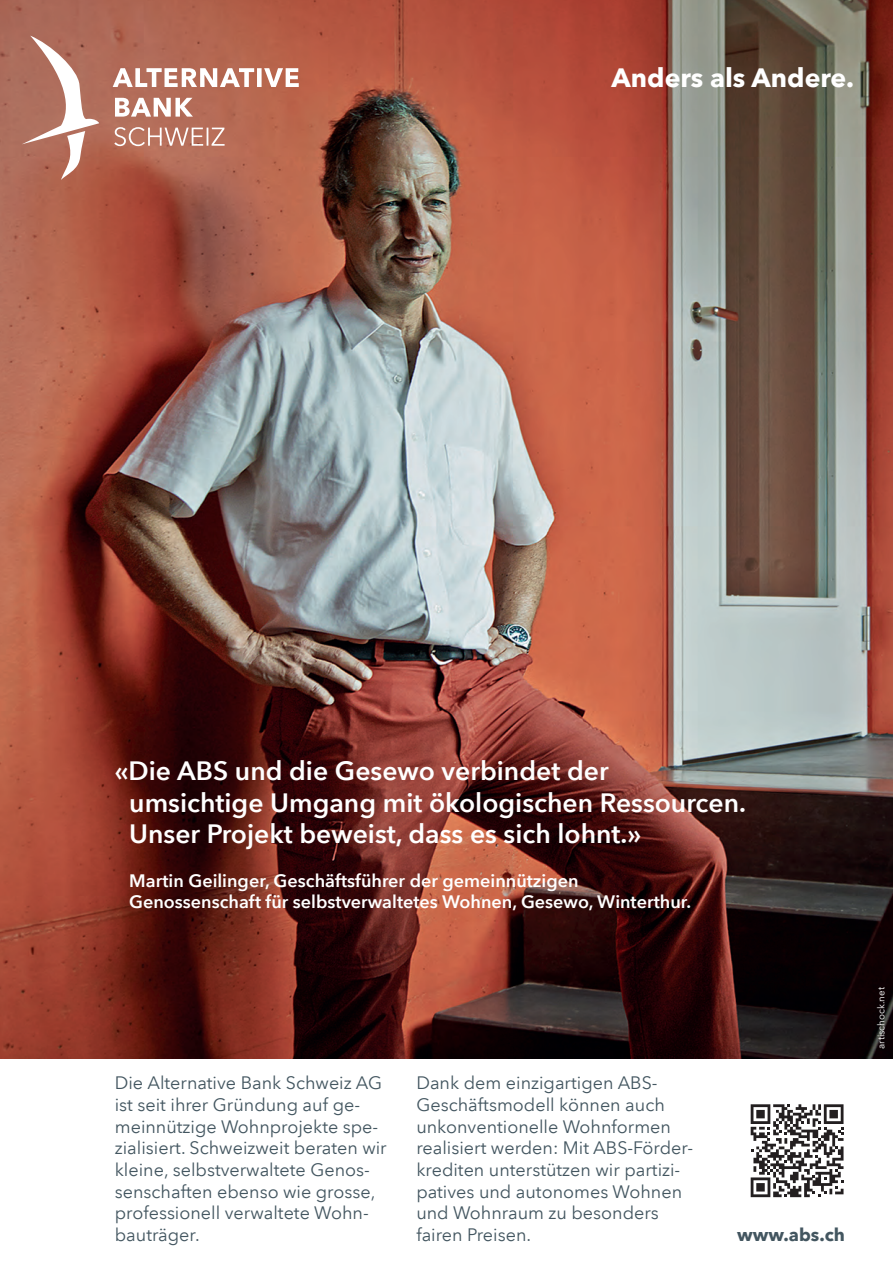
<style>
.page{position:relative;width:893px;height:1263px;background:#fff}
.page>*{position:absolute;margin:0;border:0;box-sizing:border-box;transform-origin:0 0}
.t1{font:600 26.55px/31.8px "Avenir Next LT Com";color:#fff}
.t2{font:700 26.55px "Avenir Next LT Com";color:#fff}
.t3{font:18px/21.6px "Avenir Next LT Com";color:#435660}
.t4{font:600 18px/21.6px "Avenir Next LT Com";color:#fff}
.t5{font:700 18px "Avenir Next LT Com";color:#435660}
.t6{font:9.75px "Avenir Next LT Com";color:#fff}
</style>
<div class="page">
<img style="left:0;top:0;width:893px;height:1058px">
<svg style="left:22px;top:36px;width:77px;height:144px"></svg>
<svg style="left:114px;top:127px;width:111px;height:19px;background:#c99484"></svg>
<svg style="left:115px;top:98px;width:78px;height:19px"></svg>
<svg style="left:113px;top:68px;width:186px;height:19px"></svg>
<svg style="left:751px;top:1104px;width:92px;height:93px"></svg>
<h1 class="t2" style="left:612px;top:62px;width:244px">Anders als Andere.</h1>
<h1 class="t1" style="left:129px;top:754px;width:618px;text-indent:-14px">«Die ABS und die Gesewo verbindet der umsichtige Umgang mit ökologischen Ressourcen.<br>Unser Projekt beweist, dass es sich lohnt.»</h1>
<p class="t4" style="left:129px;top:869px;width:564px">Martin Geilinger, Geschäftsführer der gemeinnützigen<br>Genossenschaft für selbstverwaltetes Wohnen, Gesewo, Winterthur.</p>
<p class="t3" style="left:115px;top:1072px;width:273px">Die Alternative Bank Schweiz AG ist seit ihrer Gründung auf ge&shy;meinnützige Wohnprojekte spe&shy;zialisiert. Schweizweit beraten wir kleine, selbstverwaltete Genos&shy;senschaften ebenso wie grosse, professionell verwaltete Wohn&shy;bauträger.</p>
<p class="t3" style="left:416px;top:1072px;width:278px">Dank dem einzigartigen ABS-<br>Geschäftsmodell können auch unkonventionelle Wohnformen realisiert werden: Mit ABS-Förder&shy;krediten unterstützen wir partizi&shy;patives und autonomes Wohnen und Wohnraum zu besonders fairen Preisen.</p>
<p class="t5" style="left:737px;top:1223px;width:109px">www.abs.ch</p>
<p class="t6" style="left:875px;top:1049px;width:63px;rotate:-90deg">artischock.net</p>
</div>
